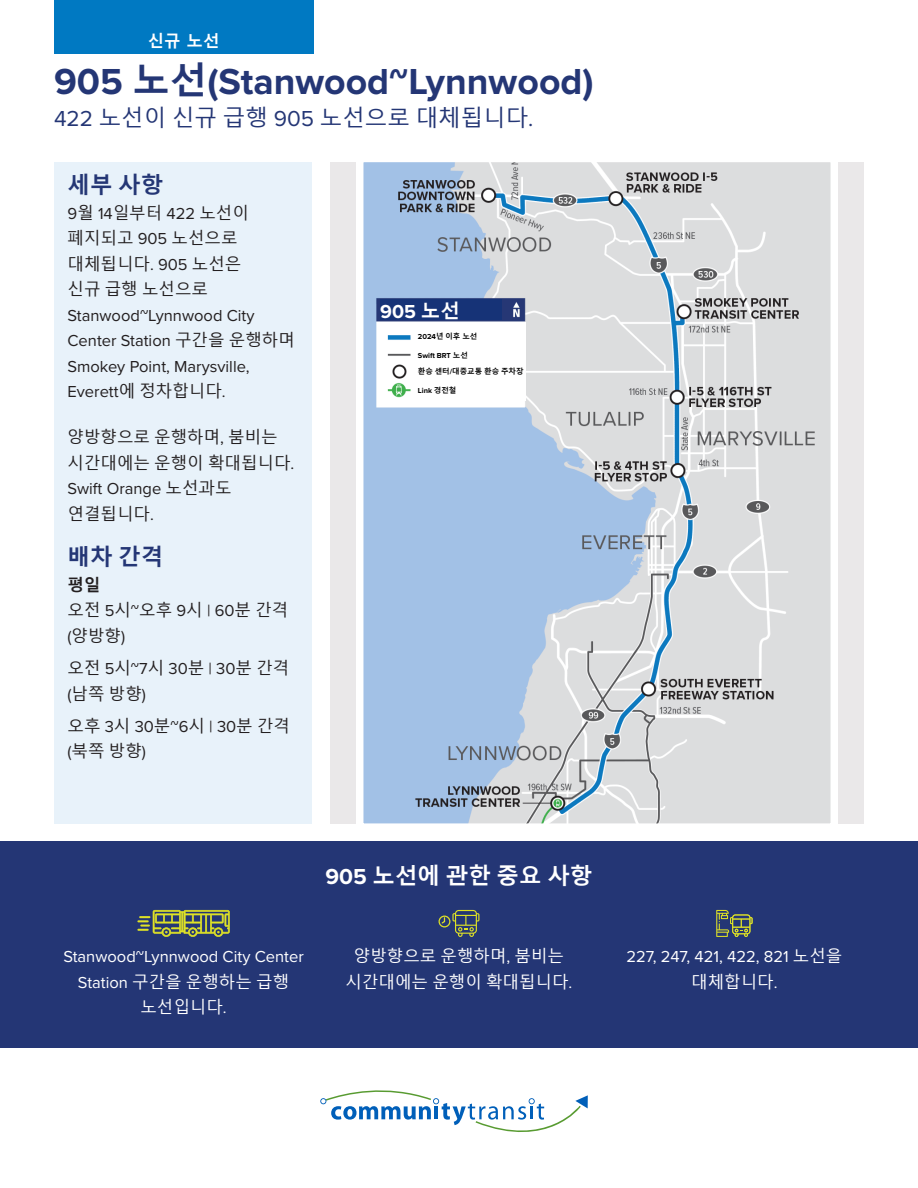
<style>
.page{position:relative;width:918px;height:1188px;background:#fff}
.page>*{position:absolute;margin:0;border:0;box-sizing:border-box;transform-origin:0 0}
.t1{font:700 37.5px "Proxima Nova";color:#243675}
.t2{font:22.5px "Malgun Gothic";color:#243675}
.t3{font:700 22.5px "Malgun Gothic";color:#fff}
.t4{font:700 22.5px "Malgun Gothic";color:#243675}
.t5{font:700 19.5px "Proxima Nova";color:#fff}
.t6{font:16.5px/25.5px "Proxima Nova";color:#231f20}
.Body_No_Space_After{font:16.5px/25.5px "Malgun Gothic";color:#231f20}
.Callout{font:16.5px/25.5px "Proxima Nova";color:#fff;text-align:center}
.Callout-2{font:16.5px/25.5px "Malgun Gothic";color:#fff;text-align:center}
.t7{font:700 16.5px "Malgun Gothic";color:#fff}
.t8{font:700 16.5px "Malgun Gothic";color:#231f20}
.t9{font:700 7.5px "Malgun Gothic";color:#000}
.t10{font:700 7.5px "Proxima Nova";color:#000}
.s1{font-family:"Malgun Gothic"}
.s2{font-family:"Proxima Nova"}
</style>
<div class="page">
<svg style="left:320px;top:1090px;width:268px;height:42px"></svg>
<div style="left:54px;top:0;width:259px;height:54px;background:#0079c2"></div>
<div style="left:330px;top:162px;width:534px;height:661px;background:#eae8e9"></div>
<div style="left:54px;top:162px;width:258px;height:661px;background:#e8f2fa"></div>
<div style="left:0;top:841px;width:918px;height:207px;background:#243675"></div>
<svg style="left:137px;top:910px;width:93px;height:27px"></svg>
<svg style="left:439px;top:910px;width:40px;height:27px"></svg>
<svg style="left:716px;top:910px;width:37px;height:27px"></svg>
<svg style="left:352px;top:162px;width:490px;height:662px"></svg>
<div style="left:380px;top:299px;width:122px;height:21px;background:#163377"></div>
<div style="left:418px;top:322px;width:107px;height:79px;background:#fff"></div>
<p class="t7" style="left:148px;top:31px;width:73px">신규 노선</p>
<h1 class="t1" style="left:54px;top:54px;width:541px">905 <span class="s1">노선</span>(Stanwood~Lynnwood)</h1>
<h3 class="t2" style="left:54px;top:105px;width:481px"><span class="s2">422</span> 노선이 신규 급행 <span class="s2">905</span> 노선으로 대체됩니다<span class="s2">.</span></h3>
<h3 class="t4" style="left:68px;top:172px;width:97px">세부 사항</h3>
<p class="t6" style="left:68px;top:200px;width:229px">9<span class="s1">월</span> 14<span class="s1">일부터</span> 422 <span class="s1">노선이 폐지되고</span> 905 <span class="s1">노선으로 대체됩니다</span>. 905 <span class="s1">노선은<br>신규 급행 노선으로<br></span>Stanwood~Lynnwood City<br>Center Station <span class="s1">구간을 운행하며<br></span>Smokey Point, Marysville,<br>Everett<span class="s1">에 정차합니다</span>.</p>
<p class="Body_No_Space_After" style="left:68px;top:425px;width:228px">양방향으로 운행하며<span class="s2">,</span> 붐비는 시간대에는 운행이 확대됩니다<span class="s2">.<br>Swift Orange</span> 노선과도 연결됩니다<span class="s2">.</span></p>
<h3 class="t4" style="left:68px;top:544px;width:97px">배차 간격</h3>
<p class="t8" style="left:68px;top:575px;width:34px">평일</p>
<p class="Body_No_Space_After" style="left:68px;top:598px;width:222px">오전 <span class="s2">5</span>시<span class="s2">~</span>오후 <span class="s2">9</span>시 <span class="s2">| 60</span>분 간격 <span class="s2">(</span>양방향<span class="s2">)</span></p>
<p class="Body_No_Space_After" style="left:68px;top:656px;width:223px">오전 <span class="s2">5</span>시<span class="s2">~7</span>시 <span class="s2">30</span>분 <span class="s2">| 30</span>분 간격 <span class="s2">(</span>남쪽 방향<span class="s2">)</span></p>
<p class="Body_No_Space_After" style="left:68px;top:714px;width:224px">오후 <span class="s2">3</span>시 <span class="s2">30</span>분<span class="s2">~6</span>시 <span class="s2">| 30</span>분 간격 <span class="s2">(</span>북쪽 방향<span class="s2">)</span></p>
<h3 class="t5" style="left:380px;top:297px;width:81px">905 <span class="s1">노선</span></h3>
<h3 class="t9" style="left:418px;top:332px;width:61px"><span class="s2">2024</span>년 이후 노선</h3>
<h3 class="t10" style="left:418px;top:350px;width:52px">Swift BRT <span class="s1">노선</span></h3>
<h3 class="t9" style="left:418px;top:367px;width:107px">환승 센터<span class="s2">/</span>대중교통 환승 주차장</h3>
<h3 class="t10" style="left:418px;top:385px;width:40px">Link <span class="s1">경전철</span></h3>
<h3 class="t3" style="left:326px;top:863px;width:268px"><span class="s2">905</span> 노선에 관한 중요 사항</h3>
<p class="Callout" style="left:63px;top:943px;width:242px">Stanwood~Lynnwood City Center<br>Station <span class="s1">구간을 운행하는 급행 노선입니다</span>.</p>
<p class="Callout-2" style="left:346px;top:944px;width:228px">양방향으로 운행하며<span class="s2">,</span> 붐비는 시간대에는 운행이 확대됩니다<span class="s2">.</span></p>
<p class="Callout" style="left:626px;top:943px;width:218px">227, 247, 421, 422, 821 <span class="s1">노선을 대체합니다</span>.</p>
</div>
